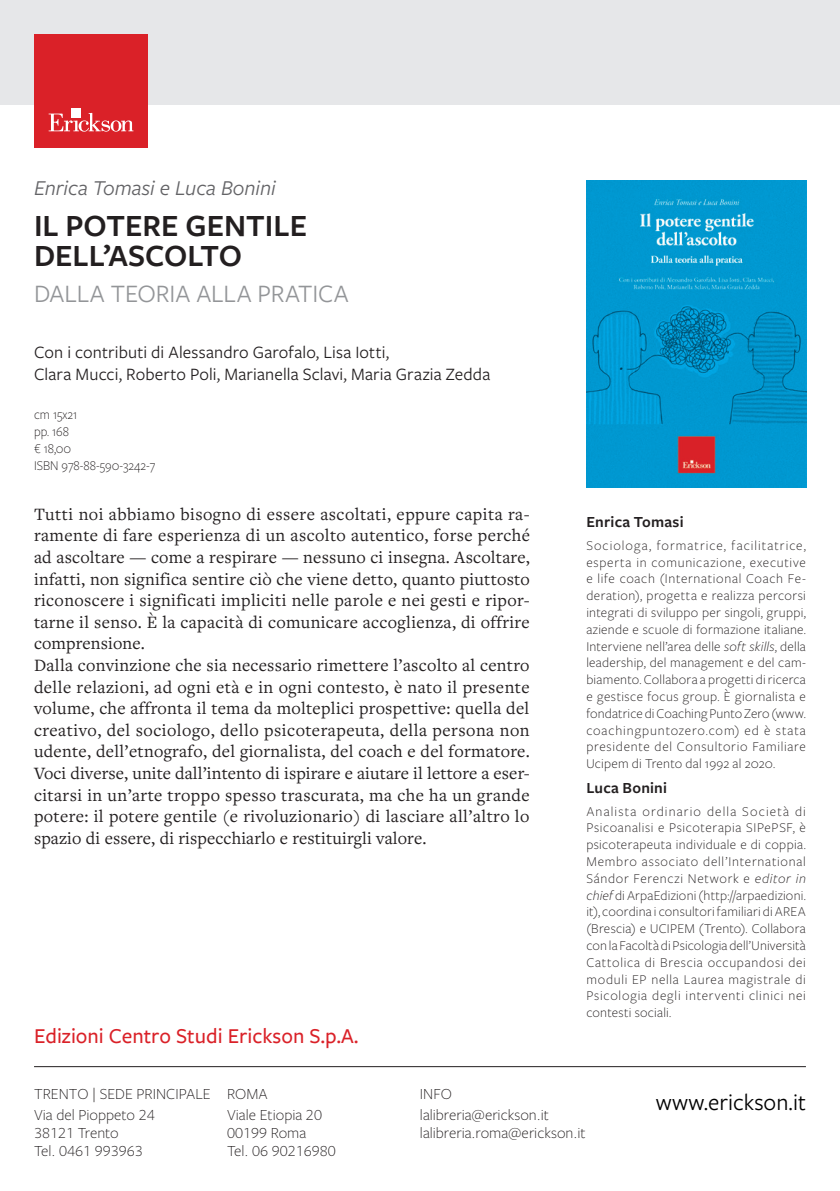
<style>
.page{position:relative;width:840px;height:1191px;background:#fff}
.page>*{position:absolute;margin:0;border:0;box-sizing:border-box;transform-origin:0 0}
.t1{font:600 32px/30px "Freight Sans Pro";color:#231f20}
.t2{font:26px "Freight Sans Pro";letter-spacing:-.005em;color:#939598}
.t3{font:24px "Freight Sans Pro";color:#000}
.t4{font:500 22px "Freight Sans Pro";color:#da2128}
.t5{font:italic 22px "Freight Sans Pro";color:#636366}
.t6{font:18px/21.6px "Freight Text Pro";letter-spacing:.02em;color:#231f20}
.t7{font:18px/22px "Freight Sans Pro";letter-spacing:.01em;color:#231f20}
.t8{font:300 16px/20.8px "Freight Sans Pro";color:#231f20}
.t9{font:600 16px "Freight Sans Pro";letter-spacing:.015em;color:#231f20}
.t10{font:300 14px/16.8px "Freight Sans Pro";letter-spacing:.02em;color:#231f20;text-align:justify}
.t11{font:300 14px/16.8px "Freight Sans Pro";color:#231f20;scale:.95 1}
.s1{font-style:italic}
</style>
<div class="page">
<div style="left:0;top:0;width:839px;height:105px;background:#e6e7e9"></div>
<div style="left:34px;top:34px;width:113px;height:113px;background:#da2128"></div>
<svg style="left:48px;top:113px;width:85px;height:19px"></svg>
<div style="left:72px;top:108px;width:9px;height:9px;background:#fff"></div>
<hr style="left:34px;top:1066px;width:771px;height:1px;background:#231f20">
<img style="left:586px;top:180px;width:219px;height:307px">
<h3 class="t5" style="left:34px;top:173px;width:243px">Enrica Tomasi e Luca Bonini</h3>
<h1 class="t1" style="left:34px;top:210px;width:274px">IL POTERE GENTILE<br>DELL’ASCOLTO</h1>
<h2 class="t2" style="left:34px;top:276px;width:316px">DALLA TEORIA ALLA PRATICA</h2>
<p class="t7" style="left:34px;top:340px;width:457px">Con i contributi di Alessandro Garofalo, Lisa Iotti,<br>Clara Mucci, Roberto Poli, Marianella Sclavi, Maria Grazia Zedda</p>
<p class="t11" style="left:34px;top:406px;width:129px">cm 15x21<br>pp. 168<br>€ 18,00<br>ISBN 978-88-590-3242-7</p>
<p class="t6" style="left:34px;top:502px;width:497px">Tutti noi abbiamo bisogno di essere ascoltati, eppure capita ra&shy;ramente di fare esperienza di un ascolto autentico, forse perché ad ascoltare — come a respirare — nessuno ci insegna. Ascoltare, infatti, non significa sentire ciò che viene detto, quanto piuttosto riconoscere i significati impliciti nelle parole e nei gesti e ripor&shy;tarne il senso. È la capacità di comunicare accoglienza, di offrire comprensione.<br>Dalla convinzione che sia necessario rimettere l’ascolto al centro delle relazioni, ad ogni età e in ogni contesto, è nato il presente volume, che affronta il tema da molteplici prospettive: quella del creativo, del sociologo, dello psicoterapeuta, della persona non udente, dell’etnografo, del giornalista, del coach e del formatore.<br>Voci diverse, unite dall’intento di ispirare e aiutare il lettore a eser&shy;citarsi in un’arte troppo spesso trascurata, ma che ha un grande potere: il potere gentile (e rivoluzionario) di lasciare all’altro lo spazio di essere, di rispecchiarlo e restituirgli valore.</p>
<p class="t9" style="left:586px;top:511px;width:99px">Enrica Tomasi</p>
<p class="t10" style="left:586px;top:536px;width:221px">Sociologa, formatrice, facilitatrice, esperta in comunicazione, executive e life coach (International Coach Fe&shy;deration), progetta e realizza percorsi integrati di sviluppo per singoli, gruppi, aziende e scuole di formazione italiane.<br>Interviene nell’area delle <span class="s1">soft skills</span>, della leadership, del management e del cam&shy;biamento. Collabora a progetti di ricerca e gestisce focus group. È giornalista e fondatrice di Coaching Punto Zero (www. coachingpuntozero.com) ed è stata presidente del Consultorio Familiare Ucipem di Trento dal 1992 al 2020.</p>
<p class="t9" style="left:586px;top:777px;width:82px">Luca Bonini</p>
<p class="t10" style="left:586px;top:802px;width:221px">Analista ordinario della Società di Psicoanalisi e Psicoterapia SIPePSF, è psicoterapeuta individuale e di coppia.<br>Membro associato dell’International Sándor Ferenczi Network e <span class="s1">editor in chief</span> di ArpaEdizioni (http://arpaedizioni. it), coordina i consultori familiari di AREA (Brescia) e UCIPEM (Trento). Collabora con la Facoltà di Psicologia dell’Università Cattolica di Brescia occupandosi dei moduli EP nella Laurea magistrale di Psicologia degli interventi clinici nei contesti sociali.</p>
<h3 class="t4" style="left:34px;top:1020px;width:326px">Edizioni Centro Studi Erickson S.p.A.</h3>
<p class="t8" style="left:34px;top:1082px;width:178px">TRENTO | SEDE PRINCIPALE<br>Via del Pioppeto 24</p>
<p class="t8" style="left:34px;top:1122px;width:110px;line-height:18px">38121 Trento<br>Tel. 0461 993963</p>
<p class="t8" style="left:227px;top:1082px;width:96px">ROMA<br>Viale Etiopia 20</p>
<p class="t8" style="left:227px;top:1122px;width:110px;line-height:18px">00199 Roma<br>Tel. 06 90216980</p>
<p class="t8" style="left:420px;top:1082px;width:130px">INFO lalibreria@erickson.it</p>
<p class="t8" style="left:420px;top:1121px;width:167px">lalibreria.roma@erickson.it</p>
<h3 class="t3" style="left:655px;top:1085px;width:152px">www.erickson.it</h3>
</div>
